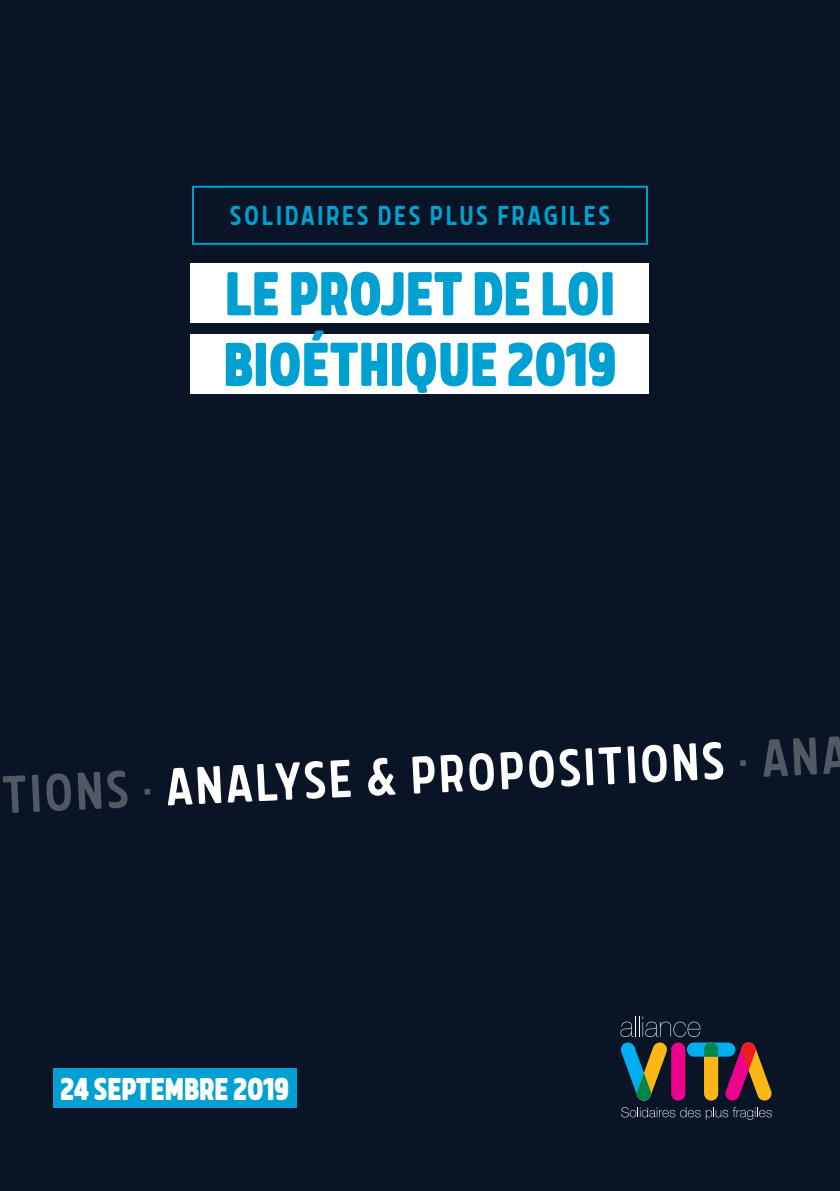
<style>
.page{position:relative;width:840px;height:1191px;background:#fff}
.page>*{position:absolute;margin:0;border:0;box-sizing:border-box;transform-origin:0 0}
.t1{font:900 58.8px/70.6px "Brilk";color:#00a1d2}
.t2{font:700 50.4px "Brilk";color:#fff}
.t3{font:900 30px "Brilk";color:#fff}
.t4{font:700 26px "Brilk";letter-spacing:.1em;color:#00a1d2}
.s1{color:#525864}
</style>
<div class="page">
<div style="left:0;top:0;width:839px;height:1191px;background:#091526"></div>
<div style="left:192px;top:186px;width:455px;height:59px;border:2px solid #00a1d2"></div>
<div style="left:191px;top:263px;width:457px;height:59px;background:#fff"></div>
<div style="left:191px;top:334px;width:457px;height:59px;background:#fff"></div>
<div style="left:53px;top:1068px;width:243px;height:39px;background:#00a1d2"></div>
<svg style="left:686px;top:1042px;width:49px;height:14px"></svg>
<svg style="left:724px;top:1042px;width:47px;height:59px"></svg>
<svg style="left:620px;top:1016px;width:97px;height:85px"></svg>
<svg style="left:621px;top:1107px;width:150px;height:12px"></svg>
<p class="t4" style="left:230px;top:199px;width:381px">SOLIDAIRES DES PLUS FRAGILES</p>
<p class="t1" style="left:223px;top:257px;width:394px">LE PROJET DE LOI<br>BIOÉTHIQUE 2019</p>
<p class="t2" style="left:0;top:765px;width:848px;rotate:-3deg"><span class="s1">TIONS •</span> ANALYSE &amp; PROPOSITIONS <span class="s1">• ANA</span></p>
<p class="t3" style="left:60px;top:1070px;width:230px">24 SEPTEMBRE 2019</p>
</div>
